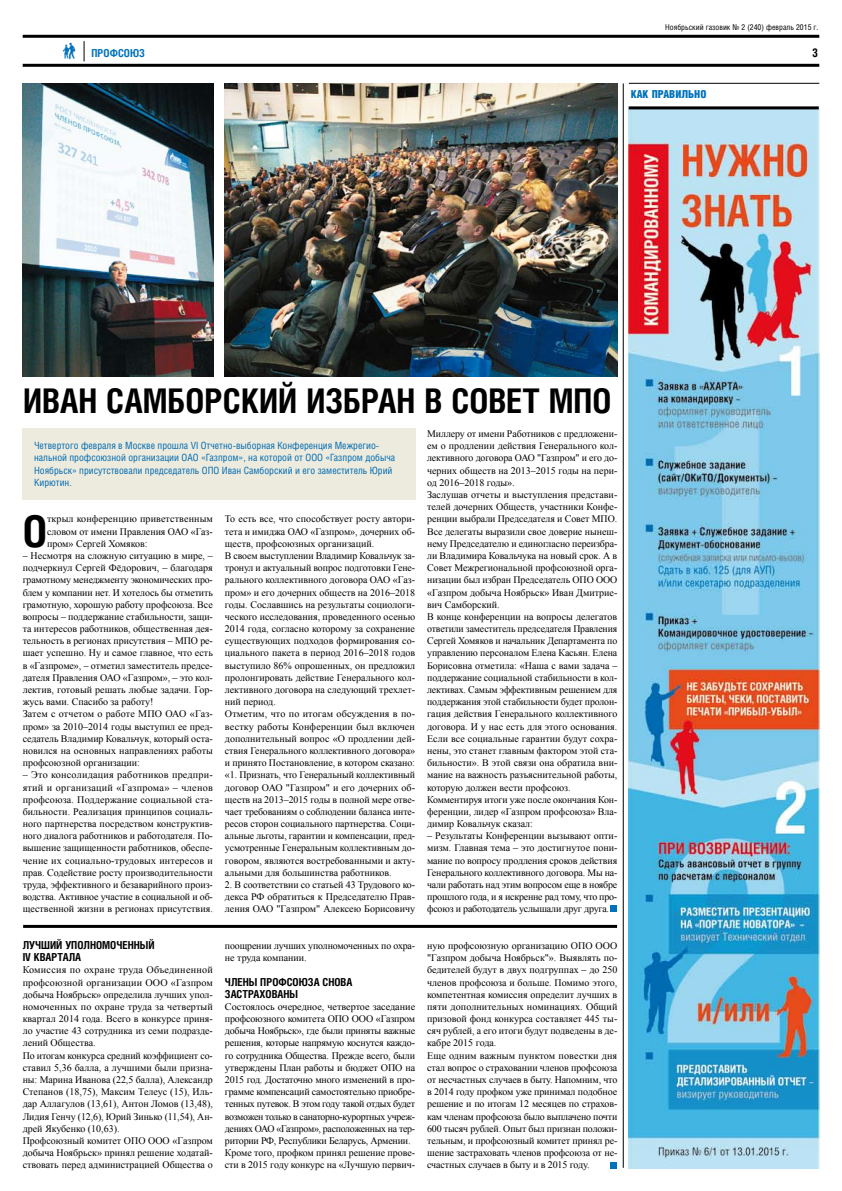
<style>
.page{position:relative;width:842px;height:1191px;background:#fff}
.page>*{position:absolute;margin:0;border:0;box-sizing:border-box;transform-origin:0 0}
.t1{font:700 43.7px "Helios Cond";color:#000}
.t2{font:700 34px "Helios Cond";color:#000}
.t3{font:700 12px "Helios Cond";color:#000}
.t4{font:700 11px "Helios Cond";color:#000}
.t5{font:900 11px "Helios Cond";color:#0072ba}
.t6{font:700 11px "Helios Cond";color:#0072ba}
.t7{font:10px/12.2px "Times New Roman";letter-spacing:-.005em;color:#000}
.t8{font:10px/12.2px "Helios Cond";color:#006ab2}
.t9{font:8px "Helios Cond";color:#000}
</style>
<div class="page">
<hr style="left:23px;top:35px;width:796px;height:3px;background:#000">
<hr style="left:23px;top:64px;width:796px;height:3px;background:#000">
<svg style="left:84px;top:41px;width:1px;height:20px"></svg>
<hr style="left:23px;top:925px;width:594px;height:3px;background:#000">
<img style="left:62px;top:43px;width:14px;height:17px">
<hr style="left:623px;top:83px;width:1px;height:1084px;background:#000">
<div style="left:610px;top:1161px;width:7px;height:7px;background:#0072ba"></div>
<div style="left:23px;top:429px;width:393px;height:71px;background:#edebdd"></div>
<div style="left:610px;top:905px;width:7px;height:7px;background:#0072ba"></div>
<img style="left:225px;top:83px;width:392px;height:293px">
<img style="left:22px;top:83px;width:191px;height:294px">
<img style="left:629px;top:109px;width:190px;height:1059px">
<hr style="left:629px;top:83px;width:190px;height:1px;background:#000">
<hr style="left:629px;top:106px;width:190px;height:3px;background:#000">
<p class="t6" style="left:91px;top:46px;width:14px">профсо</p>
<p class="t6" style="left:130px;top:46px;width:16px">юз</p>
<p class="t9" style="left:665px;top:22px;width:155px">Ноябрьский газовик № 2 (240) февраль 2015 г.</p>
<p class="t5" style="left:631px;top:88px;width:7px">как</p>
<p class="t5" style="left:652px;top:88px;width:56px">правильно</p>
<p class="t3" style="left:812px;top:45px;width:8px">3</p>
<h2 class="t2" style="left:23px;top:380px;width:38px">Иван</h2>
<h2 class="t2" style="left:106px;top:380px;width:99px">Самборский</h2>
<h2 class="t2" style="left:306px;top:380px;width:73px">избран</h2>
<h2 class="t2" style="left:424px;top:380px;width:63px">в Совет</h2>
<h2 class="t2" style="left:549px;top:380px;width:64px">МПО</h2>
<p class="t8" style="left:34px;top:439px;width:363px">Четвертого февраля в Москве прошла VI Отчетно-выборная Конференция Межрегио&shy;нальной профсоюзной организации ОАО «Газпром», на которой от ООО «Газпром добыча Ноябрьск» присутствовали председатель ОПО Иван Самборский и его заместитель Юрий Кирютин.</p>
<h1 class="t1" style="left:23px;top:505px;width:26px">О</h1>
<p class="t7" style="left:47px;top:513px;width:167px;text-align:justify">ткрыл конференцию приветственным словом от имени Правления ОАО «Газ&shy;пром» Сергей Хомяков:</p>
<p class="t7" style="left:23px;top:549px;width:192px">– Несмотря на сложную ситуацию в мире, – подчеркнул Сергей Фёдорович, – благодаря грамотному менеджменту экономических про&shy;блем у компании нет. И хотелось бы отметить грамотную, хорошую работу профсоюза. Все вопросы – поддержание стабильности, защи&shy;та интересов работников, общественная дея&shy;тельность в регионах присутствия – МПО ре&shy;шает успешно. Ну и самое главное, что есть в «Газпроме», – отметил заместитель предсе&shy;дателя Правления ОАО «Газпром», – это кол&shy;лектив, готовый решать любые задачи. Гор&shy;жусь вами. Спасибо за работу!<br>Затем с отчетом о работе МПО ОАО «Газ&shy;пром» за 2010–2014 годы выступил ее пред&shy;седатель Владимир Ковальчук, который оста&shy;новился на основных направлениях работы профсоюзной организации:</p>
<p class="t7" style="left:23px;top:768px;width:192px;text-align:justify">– Это консолидация работников предпри&shy;ятий и организаций «Газпрома» – членов профсоюза. Поддержание социальной ста&shy;бильности. Реализация принципов социаль&shy;ного партнерства посредством конструктив&shy;ного диалога работников и работодателя. По&shy;вышение защищенности работников, обеспе&shy;чение их социально-трудовых интересов и прав. Содействие росту производительности труда, эффективного и безаварийного произ&shy;водства. Активное участие в социальной и об&shy;щественной жизни в регионах присутствия.</p>
<p class="t4" style="left:23px;top:938px;width:75px">Лучший уполномоченн</p>
<p class="t4" style="left:140px;top:938px;width:15px">ый</p>
<p class="t4" style="left:23px;top:950px;width:18px">IV кварта</p>
<p class="t4" style="left:69px;top:950px;width:13px">ла</p>
<p class="t7" style="left:23px;top:963px;width:192px">Комиссия по охране труда Объединенной профсоюзной организации ООО «Газпром добыча Ноябрьск» определила лучших упол&shy;номоченных по охране труда за четвертый квартал 2014 года. Всего в конкурсе приня&shy;ло участие 43 сотрудника из семи подразде&shy;лений Общества.<br>По итогам конкурса средний коэффициент со&shy;ставил 5,36 балла, а лучшими были призна&shy;ны: Марина Иванова (22,5 балла), Александр Степанов (18,75), Максим Телеус (15), Иль&shy;дар Аллагулов (13,61), Антон Ломов (13,48), Лидия Генчу (12,6), Юрий Зинько (11,54), Ан&shy;дрей Якубенко (10,63).<br>Профсоюзный комитет ОПО ООО «Газпром добыча Ноябрьск» принял решение ходатай&shy;ствовать перед администрацией Общества о</p>
<p class="t7" style="left:225px;top:513px;width:192px">То есть все, что способствует росту автори&shy;тета и имиджа ОАО «Газпром», дочерних об&shy;ществ, профсоюзных организаций.<br>В своем выступлении Владимир Ковальчук за&shy;тронул и актуальный вопрос подготовки Гене&shy;рального коллективного договора ОАО «Газ&shy;пром» и его дочерних обществ на 2016–2018 годы. Сославшись на результаты социологи&shy;ческого исследования, проведенного осенью 2014 года, согласно которому за сохранение существующих подходов формирования со&shy;циального пакета в период 2016–2018 годов выступило 86% опрошенных, он предложил пролонгировать действие Генерального кол&shy;лективного договора на следующий трехлет&shy;ний период.<br>Отметим, что по итогам обсуждения в по&shy;вестку работы Конференции был включен дополнительный вопрос «О продлении дей&shy;ствия Генерального коллективного договора» и принято Постановление, в котором сказано: «1. Признать, что Генеральный коллективный договор ОАО "Газпром" и его дочерних об&shy;ществ на 2013–2015 годы в полной мере отве&shy;чает требованиям о соблюдении баланса инте&shy;ресов сторон социального партнерства. Соци&shy;альные льготы, гарантии и компенсации, пред&shy;усмотренные Генеральным коллективным до&shy;говором, являются востребованными и акту&shy;альными для большинства работников.</p>
<p class="t7" style="left:225px;top:878px;width:192px;text-align:justify">2. В соответствии со статьей 43 Трудового ко&shy;декса РФ обратиться к Председателю Прав&shy;ления ОАО "Газпром" Алексею Борисовичу</p>
<p class="t7" style="left:225px;top:939px;width:192px">поощрении лучших уполномоченных по охра&shy;не труда компании.</p>
<p class="t4" style="left:225px;top:975px;width:49px">Члены профсо</p>
<p class="t4" style="left:299px;top:975px;width:31px">юза снова</p>
<p class="t4" style="left:225px;top:987px;width:13px">застра</p>
<p class="t4" style="left:259px;top:987px;width:13px">хован</p>
<p class="t4" style="left:289px;top:987px;width:10px">ы</p>
<p class="t7" style="left:225px;top:1000px;width:192px">Состоялось очередное, четвертое заседание профсоюзного комитета ОПО ООО «Газпром добыча Ноябрьск», где были приняты важные решения, которые напрямую коснутся каждо&shy;го сотрудника Общества. Прежде всего, были утверждены План работы и бюджет ОПО на 2015 год. Достаточно много изменений в про&shy;грамме компенсаций самостоятельно приобре&shy;тенных путевок. В этом году такой отдых будет возможен только в санаторно-курортных учреж&shy;дениях ОАО «Газпром», расположенных на тер&shy;ритории РФ, Республики Беларусь, Армении.<br>Кроме того, профком принял решение прове&shy;сти в 2015 году конкурс на «Лучшую первич-</p>
<p class="t7" style="left:427px;top:427px;width:192px">Миллеру от имени Работников с предложени&shy;ем о продлении действия Генерального кол&shy;лективного договора ОАО "Газпром" и его до&shy;черних обществ на 2013–2015 годы на пери&shy;од 2016–2018 годы».<br>Заслушав отчеты и выступления представи&shy;телей дочерних Обществ, участники Конфе&shy;ренции выбрали Председателя и Совет МПО.<br>Все делегаты выразили свое доверие нынеш&shy;нему Председателю и единогласно переизбра&shy;ли Владимира Ковальчука на новый срок. А в Совет Межрегиональной профсоюзной орга&shy;низации был избран Председатель ОПО ООО «Газпром добыча Ноябрьск» Иван Дмитрие&shy;вич Самборский.<br>В конце конференции на вопросы делегатов ответили заместитель председателя Правления Сергей Хомяков и начальник Департамента по управлению персоналом Елена Касьян. Елена Борисовна отметила: «Наша с вами задача – поддержание социальной стабильности в кол&shy;лективах. Самым эффективным решением для поддержания этой стабильности будет пролон&shy;гация действия Генерального коллективного договора. И у нас есть для этого основания.<br>Если все социальные гарантии будут сохра&shy;нены, это станет главным фактором этой ста&shy;бильности». В этой связи она обратила вни&shy;мание на важность разъяснительной работы, которую должен вести профсоюз.<br>Комментируя итоги уже после окончания Кон&shy;ференции, лидер «Газпром профсоюза» Вла&shy;димир Ковальчук сказал:</p>
<p class="t7" style="left:427px;top:829px;width:192px;text-align:justify">– Результаты Конференции вызывают опти&shy;мизм. Главная тема – это достигнутое пони&shy;мание по вопросу продления сроков действия Генерального коллективного договора. Мы на&shy;чали работать над этим вопросом еще в ноябре прошлого года, и я искренне рад тому, что про&shy;фсоюз и работодатель услышали друг друга.</p>
<p class="t7" style="left:427px;top:939px;width:192px">ную профсоюзную организацию ОПО ООО "Газпром добыча Ноябрьск"». Выявлять по&shy;бедителей будут в двух подгруппах – до 250 членов профсоюза и больше. Помимо этого, компетентная комиссия определит лучших в пяти дополнительных номинациях. Общий призовой фонд конкурса составляет 445 ты&shy;сяч рублей, а его итоги будут подведены в де&shy;кабре 2015 года.<br>Еще одним важным пунктом повестки дня стал вопрос о страховании членов профсоюза от несчастных случаев в быту. Напомним, что в 2014 году профком уже принимал подобное решение и по итогам 12 месяцев по страхов&shy;кам членам профсоюза было выплачено почти 600 тысяч рублей. Опыт был признан положи&shy;тельным, и профсоюзный комитет принял ре&shy;шение застраховать членов профсоюза от не&shy;счастных случаев в быту и в 2015 году.</p>
</div>
